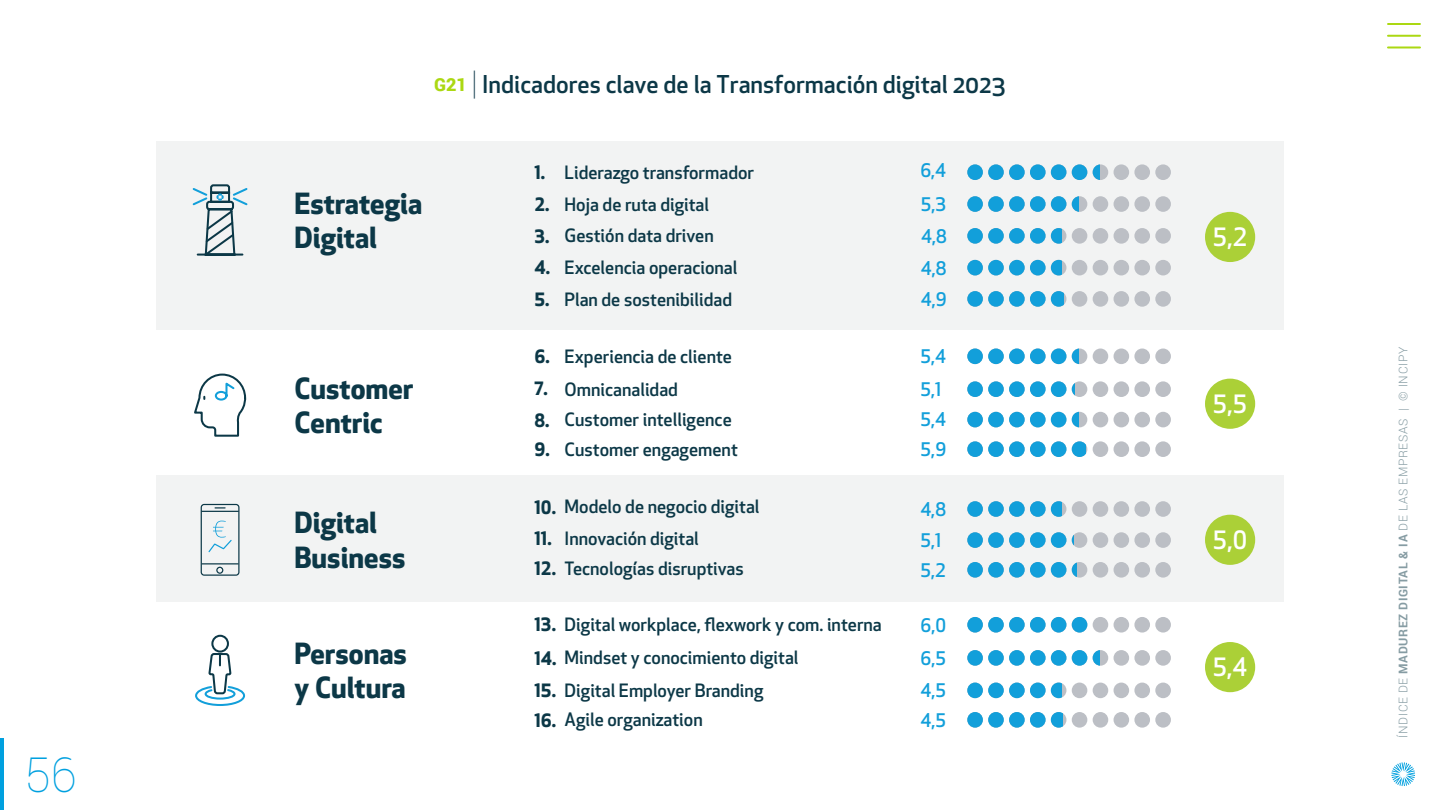
<style>
.page{position:relative;width:1440px;height:810px;background:#fff}
.page>*{position:absolute;margin:0;border:0;box-sizing:border-box;transform-origin:0 0}
.t1{font:100 48px "Roboto";color:#00a0df}
.t2{font:700 28.6px/34.2px "Apex New";color:#0c3847}
.t3{font:500 24.6px "Apex New";color:#fff}
.t4{font:500 24px "Apex New";color:#0c3847}
.t5{font:500 18.4px/31.6px "Apex New";color:#129fda;text-align:justify}
.t6{font:500 18px/31.2px "Apex New";color:#0c3847}
.t7{font:700 18px/31.8px "Apex New";color:#0c3847}
.t8{font:300 12px "Roboto";letter-spacing:.05em;color:#869ca3}
.s1{font-family:"Roboto";font-weight:900;font-size:18px;color:#abd812}
.s2{font-weight:300;font-size:28px}
.s3{font-weight:700}
</style>
<div class="page">
<hr style="left:0;top:738px;width:4px;height:72px;background:#00a0df">
<svg style="left:1391px;top:762px;width:24px;height:24px"></svg>
<hr style="left:1388px;top:23px;width:32px;height:2px;background:#abd812">
<hr style="left:1388px;top:35px;width:32px;height:2px;background:#abd812">
<hr style="left:1388px;top:46px;width:32px;height:2px;background:#abd812">
<div style="left:156px;top:476px;width:1128px;height:126px;background:#f2f3f3"></div>
<div style="left:156px;top:141px;width:1128px;height:189px;background:#f2f3f3"></div>
<svg style="left:1100px;top:164px;width:71px;height:16px"></svg>
<svg style="left:967px;top:164px;width:133px;height:16px;fill:#169fda"></svg>
<svg style="left:1079px;top:196px;width:92px;height:16px"></svg>
<svg style="left:967px;top:196px;width:112px;height:16px;fill:#18a0da"></svg>
<svg style="left:1062px;top:228px;width:109px;height:16px"></svg>
<svg style="left:967px;top:228px;width:95px;height:16px;fill:#129fda"></svg>
<svg style="left:1062px;top:260px;width:109px;height:15px"></svg>
<svg style="left:967px;top:260px;width:95px;height:15px"></svg>
<svg style="left:1064px;top:291px;width:107px;height:16px"></svg>
<svg style="left:967px;top:291px;width:97px;height:16px;fill:#129fda"></svg>
<div style="left:1205px;top:212px;width:50px;height:50px;background:#abd037;border-radius:50%"></div>
<svg style="left:192px;top:184px;width:56px;height:72px"></svg>
<svg style="left:1079px;top:349px;width:92px;height:15px"></svg>
<svg style="left:967px;top:349px;width:112px;height:15px;fill:#129fda"></svg>
<svg style="left:1079px;top:412px;width:92px;height:15px"></svg>
<svg style="left:967px;top:412px;width:112px;height:15px;fill:#129fda"></svg>
<svg style="left:1086px;top:441px;width:85px;height:16px"></svg>
<svg style="left:967px;top:441px;width:119px;height:16px;fill:#129fda"></svg>
<svg style="left:1075px;top:381px;width:96px;height:16px"></svg>
<svg style="left:967px;top:381px;width:108px;height:16px"></svg>
<div style="left:1205px;top:379px;width:50px;height:50px;background:#abd037;border-radius:50%"></div>
<svg style="left:194px;top:373px;width:53px;height:64px"></svg>
<svg style="left:1074px;top:532px;width:97px;height:16px"></svg>
<svg style="left:967px;top:532px;width:107px;height:16px"></svg>
<svg style="left:972px;top:562px;width:199px;height:16px"></svg>
<svg style="left:967px;top:562px;width:110px;height:15px;fill:#129fda"></svg>
<svg style="left:1062px;top:501px;width:109px;height:16px"></svg>
<svg style="left:967px;top:501px;width:95px;height:16px;fill:#129fda"></svg>
<div style="left:1205px;top:515px;width:50px;height:50px;background:#abd037;border-radius:50%"></div>
<svg style="left:201px;top:504px;width:39px;height:72px"></svg>
<svg style="left:1092px;top:617px;width:79px;height:16px"></svg>
<svg style="left:967px;top:617px;width:121px;height:16px;fill:#139fda"></svg>
<div style="left:1205px;top:642px;width:50px;height:50px;background:#abd037;border-radius:50%"></div>
<svg style="left:195px;top:634px;width:51px;height:72px"></svg>
<svg style="left:1062px;top:683px;width:109px;height:15px"></svg>
<svg style="left:967px;top:683px;width:95px;height:15px"></svg>
<svg style="left:1100px;top:650px;width:71px;height:16px"></svg>
<svg style="left:967px;top:650px;width:133px;height:16px;fill:#1aa0da"></svg>
<svg style="left:1063px;top:712px;width:108px;height:16px"></svg>
<svg style="left:967px;top:712px;width:96px;height:16px;fill:#129fda"></svg>
<h1 class="t1" style="left:24px;top:742px;width:54px">56</h1>
<h3 class="t4" style="left:434px;top:68px;width:573px"><span class="s1">G21</span> <span class="s2">|</span> Indicadores clave de la Transformación digital 2023</h3>
<h2 class="t2" style="left:295px;top:185px;width:129px">Estrategia<br>Digital</h2>
<h2 class="t2" style="left:295px;top:370px;width:121px">Customer<br>Centric</h2>
<h2 class="t2" style="left:295px;top:505px;width:113px">Digital<br>Business</h2>
<h2 class="t2" style="left:295px;top:635px;width:114px">Personas y Cultura</h2>
<p class="t7" style="left:534px;top:156px;width:17px">1.<br>2.<br>3.<br>4.<br>5.</p>
<p class="t6" style="left:565px;top:156px;width:191px">Liderazgo transformador</p>
<p class="t5" style="left:920px;top:154px;width:27px">6,4</p>
<p class="t6" style="left:565px;top:188px;width:146px">Hoja de ruta digital</p>
<p class="t5" style="left:921px;top:188px;width:27px">5,3</p>
<p class="t6" style="left:565px;top:220px;width:151px">Gestión data driven</p>
<p class="t5" style="left:921px;top:220px;width:28px">4,8<br>4,8<br>4,9</p>
<p class="t6" style="left:565px;top:252px;width:174px">Excelencia operacional<br>Plan de sostenibilidad</p>
<h3 class="t3" style="left:1213px;top:221px;width:36px">5,2</h3>
<p class="t7" style="left:534px;top:340px;width:17px;text-align:justify">6.<br>7.<br>8.</p>
<p class="t7" style="left:534px;top:433px;width:17px">9.</p>
<p class="t6" style="left:565px;top:340px;width:169px">Experiencia de cliente</p>
<p class="t5" style="left:920px;top:340px;width:27px">5,4</p>
<p class="t6" style="left:565px;top:373px;width:115px">Omnicanalidad</p>
<p class="t5" style="left:920px;top:373px;width:23px">5,1</p>
<p class="t6" style="left:565px;top:404px;width:169px">Customer intelligence</p>
<p class="t5" style="left:920px;top:404px;width:27px">5,4</p>
<p class="t6" style="left:565px;top:433px;width:175px">Customer engagement</p>
<p class="t5" style="left:921px;top:433px;width:27px">5,9</p>
<h3 class="t3" style="left:1213px;top:388px;width:36px">5,5</h3>
<p class="t7" style="left:534px;top:490px;width:23px">10.<br>11.</p>
<p class="t7" style="left:534px;top:552px;width:23px">12.</p>
<p class="t6" style="left:565px;top:491px;width:196px">Modelo de negocio digital</p>
<p class="t5" style="left:920px;top:493px;width:27px">4,8</p>
<p class="t6" style="left:565px;top:524px;width:181px;line-height:29.8px">Innovación digital<br>Tecnologías disruptivas</p>
<h3 class="t3" style="left:1213px;top:524px;width:36px">5,0</h3>
<p class="t5" style="left:920px;top:525px;width:27px;line-height:29.8px">5,1<br>5,2</p>
<p class="t7" style="left:534px;top:608px;width:23px">13.</p>
<p class="t6" style="left:565px;top:609px;width:319px">Digital workplace, flexwork y com. interna</p>
<p class="t5" style="left:921px;top:609px;width:27px">6,0</p>
<p class="t6" style="left:534px;top:642px;width:266px"><span class="s3">14.</span> Mindset y conocimiento digital</p>
<p class="t5" style="left:921px;top:642px;width:27px">6,5</p>
<p class="t6" style="left:534px;top:674px;width:230px"><span class="s3">15.</span> Digital Employer Branding</p>
<p class="t5" style="left:920px;top:674px;width:27px">4,5</p>
<p class="t6" style="left:534px;top:704px;width:170px"><span class="s3">16.</span> Agile organization</p>
<p class="t5" style="left:920px;top:704px;width:27px">4,5</p>
<h3 class="t3" style="left:1213px;top:651px;width:36px">5,4</h3>
<p class="t8" style="left:1395px;top:738px;width:392px;rotate:-90deg">ÍNDICE DE <span class="s3">MADUREZ DIGITAL &amp; IA</span> DE LAS EMPRESAS | © INCIPY</p>
</div>
